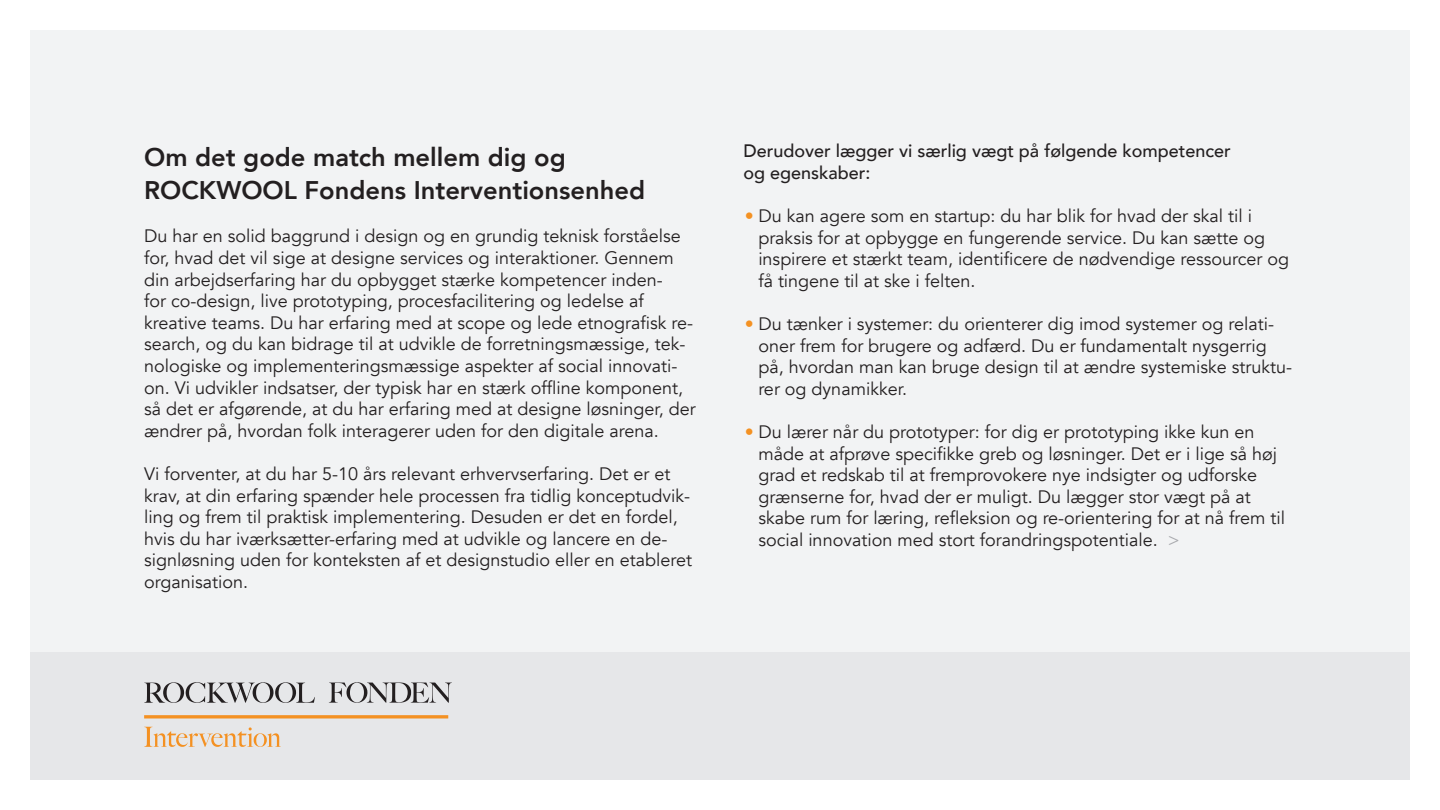
<style>
.page{position:relative;width:1440px;height:810px;background:#fff}
.page>*{position:absolute;margin:0;border:0;box-sizing:border-box;transform-origin:0 0}
.t1{font:800 25.5px/33px "Avenir";color:#231f20}
.t2{font:18px/21.6px "Avenir";color:#231f20}
.t3{font:500 18px/21.6px "Avenir";color:#231f20}
.s1{color:#f49122}
.s2{color:#a8a9ad}
</style>
<div class="page">
<div style="left:30px;top:30px;width:1380px;height:622px;background:#f2f3f4"></div>
<div style="left:30px;top:652px;width:1380px;height:128px;background:#e6e7e9"></div>
<svg style="left:144px;top:682px;width:171px;height:21px"></svg>
<svg style="left:329px;top:682px;width:123px;height:21px"></svg>
<hr style="left:144px;top:715px;width:304px;height:3px;background:#f49122">
<svg style="left:144px;top:727px;width:137px;height:20px"></svg>
<h1 class="t1" style="left:144px;top:141px;width:502px">Om det gode match mellem dig og<br>ROCKWOOL Fondens Interventionsenhed</h1>
<p class="t2" style="left:144px;top:226px;width:553px">Du har en solid baggrund i design og en grundig teknisk forståelse for, hvad det vil sige at designe services og interaktioner. Gennem din arbejdserfaring har du opbygget stærke kompetencer inden-<br>for co-design, live prototyping, procesfacilitering og ledelse af kreative teams. Du har erfaring med at scope og lede etnografisk re&shy;search, og du kan bidrage til at udvikle de forretningsmæssige, tek&shy;nologiske og implementeringsmæssige aspekter af social innovati&shy;on. Vi udvikler indsatser, der typisk har en stærk offline komponent, så det er afgørende, at du har erfaring med at designe løsninger, der ændrer på, hvordan folk interagerer uden for den digitale arena.</p>
<p class="t2" style="left:144px;top:463px;width:549px">Vi forventer, at du har 5-10 års relevant erhvervserfaring. Det er et krav, at din erfaring spænder hele processen fra tidlig konceptudvik&shy;ling og frem til praktisk implementering. Desuden er det en fordel, hvis du har iværksætter-erfaring med at udvikle og lancere en de&shy;signløsning uden for konteksten af et designstudio eller en etableret organisation.</p>
<p class="t3" style="left:743px;top:139px;width:489px">Derudover lægger vi særlig vægt på følgende kompetencer og egenskaber:</p>
<p class="t2" style="left:758px;top:205px;width:532px;text-indent:-13px"><span class="s1">•</span> Du kan agere som en startup: du har blik for hvad der skal til i praksis for at opbygge en fungerende service. Du kan sætte og inspirere et stærkt team, identificere de nødvendige ressourcer og få tingene til at ske i felten.</p>
<p class="t2" style="left:758px;top:313px;width:535px;text-indent:-13px"><span class="s1">•</span> Du tænker i systemer: du orienterer dig imod systemer og relati&shy;oner frem for brugere og adfærd. Du er fundamentalt nysgerrig på, hvordan man kan bruge design til at ændre systemiske struktu&shy;rer og dynamikker.</p>
<p class="t2" style="left:758px;top:421px;width:528px;text-indent:-13px"><span class="s1">•</span> Du lærer når du prototyper: for dig er prototyping ikke kun en måde at afprøve specifikke greb og løsninger. Det er i lige så høj grad et redskab til at fremprovokere nye indsigter og udforske grænserne for, hvad der er muligt. Du lægger stor vægt på at skabe rum for læring, refleksion og re-orientering for at nå frem til social innovation med stort forandringspotentiale. <span class="s2">&gt;</span></p>
</div>
